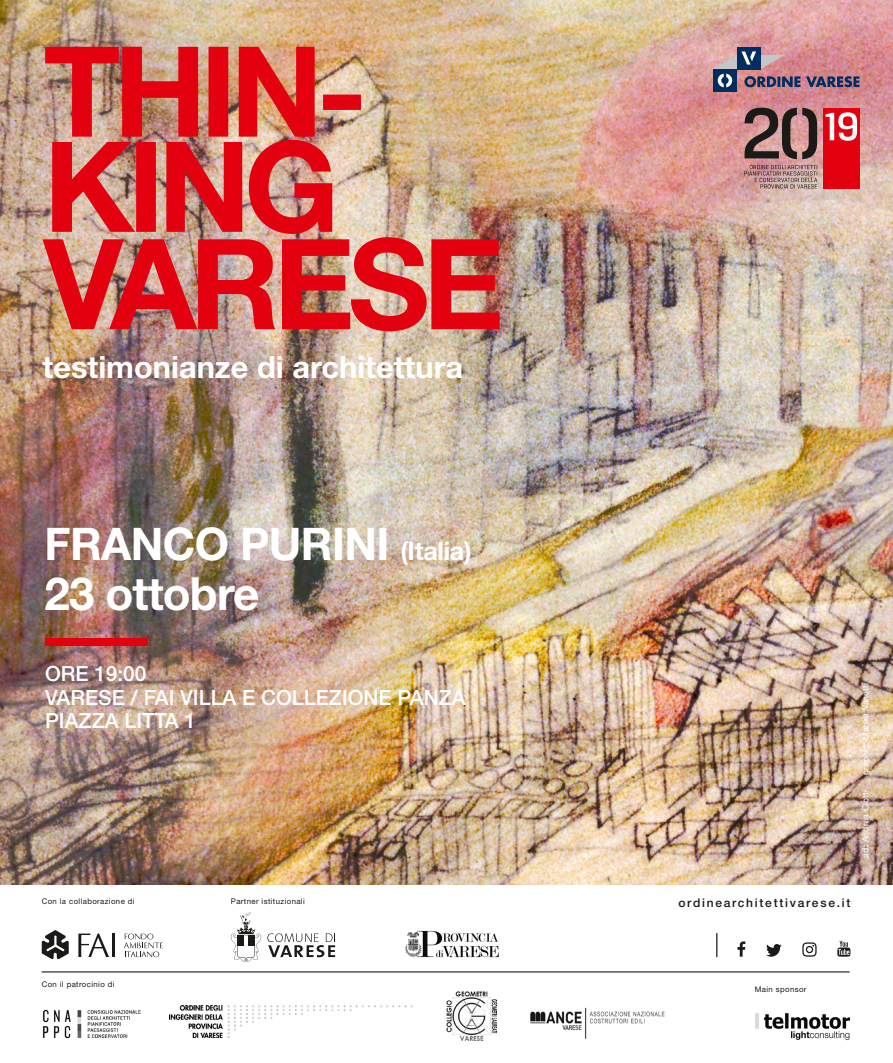
<style>
.page{position:relative;width:893px;height:1063px;background:#fff}
.page>*{position:absolute;margin:0;border:0;box-sizing:border-box;transform-origin:0 0}
.t1{font:700 45.75px "Helvetica Neue LT Std";letter-spacing:-.02em;color:#fff}
.t2{font:700 45px "Helvetica Neue LT Std";letter-spacing:-.015em;color:#fff}
.t3{font:700 30.75px "Helvetica Neue LT Std";color:#fff}
.t4{font:500 21px/23.7px "Helvetica Neue LT Std";color:#fff}
.t5{font:500 12px "Helvetica Neue LT Std";letter-spacing:.145em;color:#1a1a18}
.t6{font:8.7px "Helvetica Neue LT Std";letter-spacing:.015em;color:#fff}
.t7{font:7.8px "Helvetica Neue LT Std";letter-spacing:.05em;color:#1a1a18}
.s1{font-size:25.65px}
</style>
<div class="page">
<img style="left:0;top:0;width:893px;height:884px">
<img style="left:169px;top:1005px;width:244px;height:33px">
<img style="left:530px;top:1007px;width:135px;height:32px">
<hr style="left:42px;top:971px;width:808px;height:1px;background:#1a1a18">
<img style="left:755px;top:1013px;width:96px;height:28px">
<img style="left:42px;top:1009px;width:99px;height:30px">
<img style="left:447px;top:991px;width:49px;height:50px">
<svg style="left:78px;top:934px;width:31px;height:23px"></svg>
<hr style="left:112px;top:934px;width:3px;height:23px;background:#1a1a18">
<svg style="left:42px;top:930px;width:27px;height:29px"></svg>
<svg style="left:124px;top:934px;width:39px;height:23px"></svg>
<svg style="left:267px;top:933px;width:68px;height:24px"></svg>
<svg style="left:231px;top:912px;width:30px;height:50px"></svg>
<svg style="left:716px;top:933px;width:1px;height:24px"></svg>
<svg style="left:737px;top:941px;width:8px;height:16px"></svg>
<svg style="left:766px;top:944px;width:16px;height:13px"></svg>
<svg style="left:802px;top:942px;width:15px;height:15px"></svg>
<svg style="left:837px;top:941px;width:13px;height:16px"></svg>
<img style="left:43px;top:237px;width:457px;height:94px">
<img style="left:45px;top:47px;width:316px;height:187px">
<img style="left:405px;top:931px;width:94px;height:27px">
<div style="left:45px;top:638px;width:102px;height:7px;background:#e3000f"></div>
<div style="left:713px;top:69px;width:24px;height:23px;background:#002d5f"></div>
<div style="left:737px;top:47px;width:24px;height:22px;background:#002d5f"></div>
<img style="left:713px;top:51px;width:146px;height:36px">
<div style="left:823px;top:109px;width:36px;height:80px;background:#e3000f"></div>
<svg style="left:744px;top:108px;width:73px;height:51px;background:#7e5e5d"></svg>
<img style="left:744px;top:165px;width:73px;height:24px">
<svg style="left:825px;top:112px;width:32px;height:29px"></svg>
<h3 class="t3" style="left:43px;top:348px;width:422px">testimonianze di architettura</h3>
<h2 class="t2" style="left:45px;top:516px;width:428px">FRANCO PURINI <span class="s1">(Italia)</span></h2>
<h1 class="t1" style="left:45px;top:565px;width:216px">23 ottobre</h1>
<h3 class="t4" style="left:45px;top:662px;width:422px">ORE 19:00<br>VARESE / FAI VILLA E COLLEZIONE PANZA<br>PIAZZA LITTA 1</h3>
<p class="t7" style="left:42px;top:896px;width:94px">Con la collaborazione di</p>
<p class="t7" style="left:42px;top:979px;width:74px">Con il patrocinio di</p>
<p class="t7" style="left:231px;top:896px;width:75px">Partner istituzionali</p>
<p class="t6" style="left:860px;top:858px;width:176px;rotate:-90deg">ad: Andrea Ciotti _ graphic: Marika Vanetti</p>
<h3 class="t5" style="left:678px;top:895px;width:174px">ordinearchitettivarese.it</h3>
<p class="t7" style="left:755px;top:985px;width:53px">Main sponsor</p>
</div>
